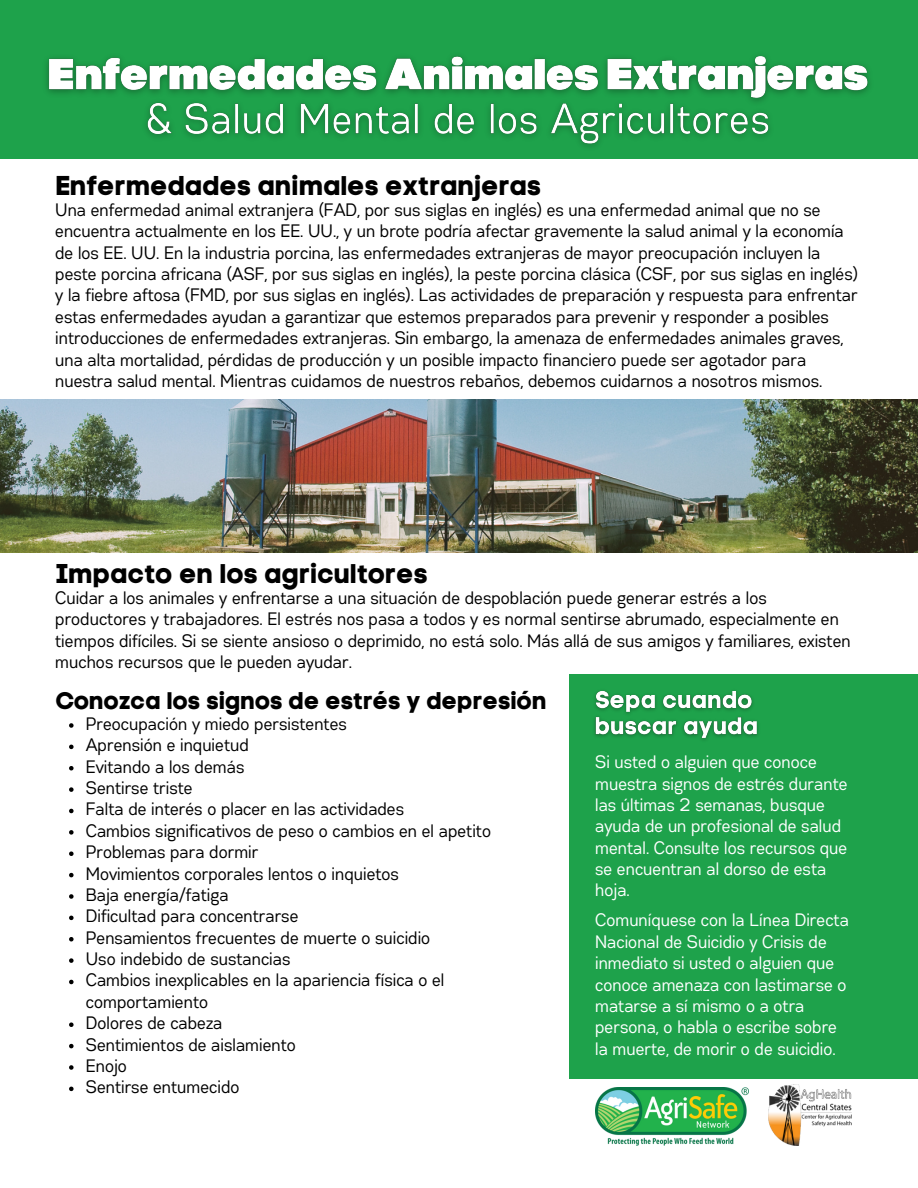
<style>
.page{position:relative;width:918px;height:1188px;background:#fff}
.page>*{position:absolute;margin:0;border:0;box-sizing:border-box;transform-origin:0 0}
.t1{font:27px "Code Pro Bold LC";color:#000}
.t2{font:24px "Code Pro Bold LC";color:#000}
.t3{font:18px/21.3px "Gabriel Sans Cond";color:#000}
.t4{font:18px/21.3px "Gabriel Sans Cond";color:#fff}
</style>
<div class="page">
<div style="left:0;top:0;width:918px;height:158px;background:#1ea24b"></div>
<img style="left:768px;top:1084px;width:84px;height:61px">
<div style="left:570px;top:675px;width:348px;height:404px;background:#1ea24b"></div>
<img style="left:595px;top:1087px;width:153px;height:59px">
<img style="left:0;top:399px;width:918px;height:153px">
<img style="left:46px;top:55px;width:824px;height:40px">
<img style="left:136px;top:94px;width:644px;height:53px">
<svg style="left:69px;top:723px;width:5px;height:5px"></svg>
<svg style="left:69px;top:745px;width:5px;height:4px"></svg>
<svg style="left:69px;top:766px;width:5px;height:4px"></svg>
<svg style="left:69px;top:787px;width:5px;height:5px"></svg>
<svg style="left:69px;top:809px;width:5px;height:4px"></svg>
<svg style="left:69px;top:830px;width:5px;height:5px"></svg>
<svg style="left:69px;top:851px;width:5px;height:5px"></svg>
<svg style="left:69px;top:873px;width:5px;height:4px"></svg>
<svg style="left:69px;top:894px;width:5px;height:5px"></svg>
<svg style="left:69px;top:916px;width:5px;height:4px"></svg>
<svg style="left:69px;top:937px;width:5px;height:4px"></svg>
<svg style="left:69px;top:958px;width:5px;height:5px"></svg>
<svg style="left:69px;top:980px;width:5px;height:4px"></svg>
<svg style="left:69px;top:1022px;width:5px;height:5px"></svg>
<svg style="left:69px;top:1044px;width:5px;height:4px"></svg>
<svg style="left:69px;top:1065px;width:5px;height:5px"></svg>
<svg style="left:69px;top:1087px;width:5px;height:4px"></svg>
<img style="left:594px;top:690px;width:165px;height:50px">
<h4 class="t1" style="left:56px;top:169px;width:487px">Enfermedades animales extranjeras</h4>
<h3 class="t3" style="left:56px;top:200px;width:804px">Una enfermedad animal extranjera (FAD, por sus siglas en inglés) es una enfermedad animal que no se encuentra actualmente en los EE. UU., y un brote podría afectar gravemente la salud animal y la economía de los EE. UU. En la industria porcina, las enfermedades extranjeras de mayor preocupación incluyen la peste porcina africana (ASF, por sus siglas en inglés), la peste porcina clásica (CSF, por sus siglas en inglés) y la fiebre aftosa (FMD, por sus siglas en inglés). Las actividades de preparación y respuesta para enfrentar estas enfermedades ayudan a garantizar que estemos preparados para prevenir y responder a posibles introducciones de enfermedades extranjeras. Sin embargo, la amenaza de enfermedades animales graves, una alta mortalidad, pérdidas de producción y un posible impacto financiero puede ser agotador para nuestra salud mental. Mientras cuidamos de nuestros rebaños, debemos cuidarnos a nosotros mismos.</h3>
<p class="t1" style="left:56px;top:558px;width:374px">Impacto en los agricultores</p>
<p class="t3" style="left:56px;top:588px;width:797px">Cuidar a los animales y enfrentarse a una situación de despoblación puede generar estrés a los productores y trabajadores. El estrés nos pasa a todos y es normal sentirse abrumado, especialmente en tiempos difíciles. Si se siente ansioso o deprimido, no está solo. Más allá de sus amigos y familiares, existen muchos recursos que le pueden ayudar.</p>
<p class="t2" style="left:56px;top:686px;width:493px">Conozca los signos de estrés y depresión</p>
<p class="t3" style="left:86px;top:714px;width:263px">Preocupación y miedo persistentes</p>
<p class="t3" style="left:86px;top:735px;width:164px">Aprensión e inquietud</p>
<p class="t3" style="left:86px;top:757px;width:160px">Evitando a los demás</p>
<p class="t3" style="left:86px;top:778px;width:108px">Sentirse triste</p>
<p class="t3" style="left:86px;top:800px;width:320px">Falta de interés o placer en las actividades</p>
<p class="t3" style="left:86px;top:821px;width:407px">Cambios significativos de peso o cambios en el apetito</p>
<p class="t3" style="left:86px;top:842px;width:174px">Problemas para dormir</p>
<p class="t3" style="left:86px;top:864px;width:315px">Movimientos corporales lentos o inquietos</p>
<p class="t3" style="left:86px;top:885px;width:144px">Baja energía/fatiga</p>
<p class="t3" style="left:86px;top:906px;width:214px">Dificultad para concentrarse</p>
<p class="t3" style="left:86px;top:928px;width:346px">Pensamientos frecuentes de muerte o suicidio</p>
<p class="t3" style="left:86px;top:949px;width:206px">Uso indebido de sustancias</p>
<p class="t3" style="left:86px;top:971px;width:360px">Cambios inexplicables en la apariencia física o el comportamiento</p>
<p class="t3" style="left:86px;top:1013px;width:138px">Dolores de cabeza</p>
<p class="t3" style="left:86px;top:1035px;width:212px">Sentimientos de aislamiento</p>
<p class="t3" style="left:86px;top:1056px;width:43px">Enojo</p>
<p class="t3" style="left:86px;top:1077px;width:155px">Sentirse entumecido</p>
<p class="t4" style="left:595px;top:752px;width:254px">Si usted o alguien que conoce muestra signos de estrés durante las últimas 2 semanas, busque ayuda de un profesional de salud mental. Consulte los recursos que se encuentran al dorso de esta hoja.</p>
<p class="t4" style="left:595px;top:911px;width:255px">Comuníquese con la Línea Directa<br>Nacional de Suicidio y Crisis de inmediato si usted o alguien que conoce amenaza con lastimarse o matarse a sí mismo o a otra persona, o habla o escribe sobre la muerte, de morir o de suicidio.</p>
</div>
